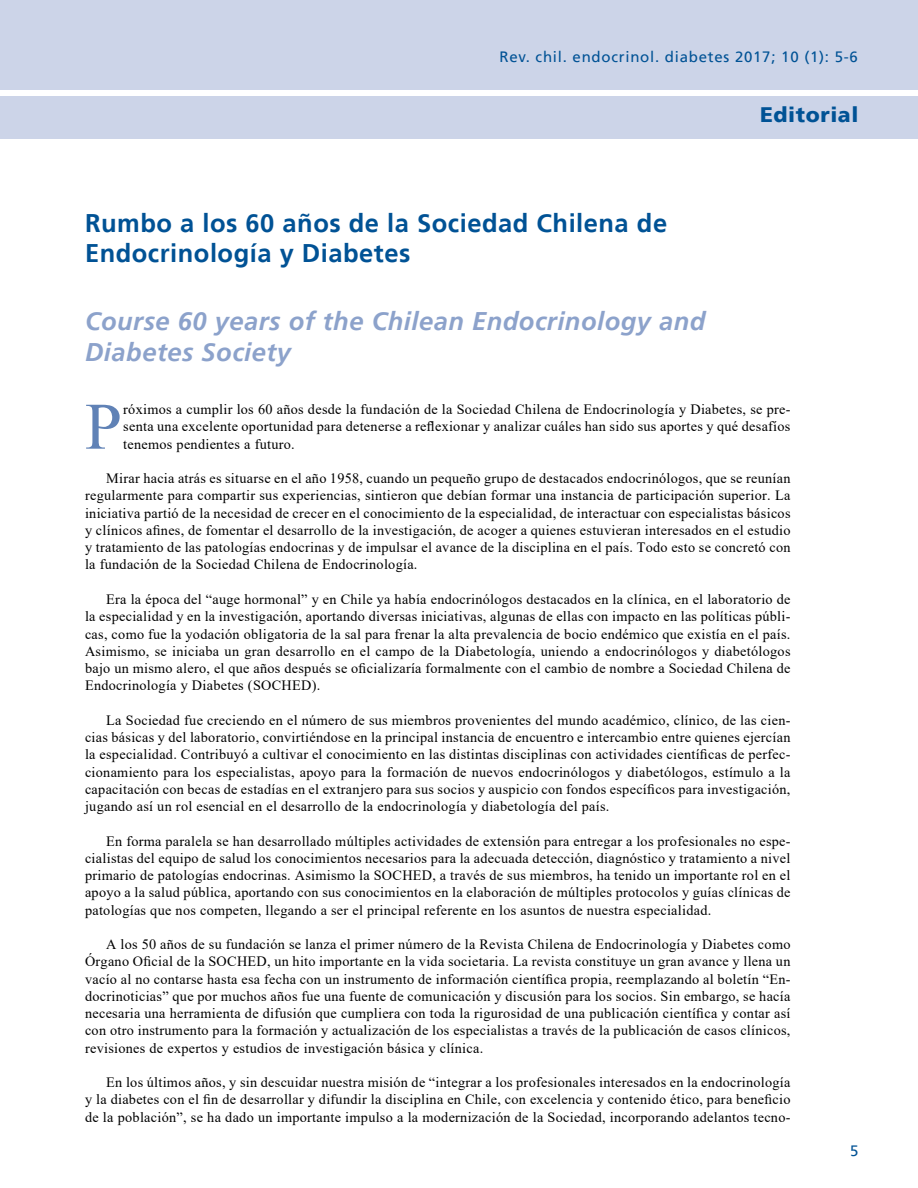
<style>
.page{position:relative;width:918px;height:1188px;background:#fff}
.page>*{position:absolute;margin:0;border:0;box-sizing:border-box;transform-origin:0 0}
.t1{font:66.3px "Times New Roman";color:#6082b6}
.t2{font:700 25.5px/30.6px "Frutiger LT";letter-spacing:.02em;color:#005295}
.t3{font:italic 700 25.5px/30.6px "Frutiger LT";letter-spacing:.02em;color:#8ca2cb}
.t4{font:900 21px "Frutiger LT";letter-spacing:.03em;color:#005295}
.t5{font:15px "Frutiger LT";letter-spacing:.05em;color:#005295}
.t6{font:14.25px/17.2px "Times New Roman";letter-spacing:.02em;color:#000;text-align:justify}
</style>
<div class="page">
<div style="left:0;top:96px;width:918px;height:42px;background:#ccd4e8"></div>
<div style="left:0;top:0;width:918px;height:90px;background:#ccd4e8"></div>
<p class="t5" style="left:500px;top:48px;width:360px">Rev. chil. endocrinol. diabetes 2017; 10 (1): 5-6</p>
<h2 class="t2" style="left:85px;top:208px;width:584px">Rumbo a los 60 años de la Sociedad Chilena de<br>Endocrinología y Diabetes</h2>
<h3 class="t4" style="left:760px;top:102px;width:100px">Editorial</h3>
<h2 class="t3" style="left:85px;top:306px;width:622px">Course 60 years of the Chilean Endocrinology and<br>Diabetes Society</h2>
<h1 class="t1" style="left:85px;top:380px;width:38px">P</h1>
<p class="t6" style="left:123px;top:400px;width:669px">róximos a cumplir los 60 años desde la fundación de la Sociedad Chilena de Endocrinología y Diabetes, se pre&shy;senta una excelente oportunidad para detenerse a reflexionar y analizar cuáles han sido sus aportes y qué desafíos tenemos pendientes a futuro.</p>
<p class="t6" style="left:85px;top:469px;width:707px;text-indent:21px">Mirar hacia atrás es situarse en el año 1958, cuando un pequeño grupo de destacados endocrinólogos, que se reunían regularmente para compartir sus experiencias, sintieron que debían formar una instancia de participación superior. La iniciativa partió de la necesidad de crecer en el conocimiento de la especialidad, de interactuar con especialistas básicos y clínicos afines, de fomentar el desarrollo de la investigación, de acoger a quienes estuvieran interesados en el estudio y tratamiento de las patologías endocrinas y de impulsar el avance de la disciplina en el país. Todo esto se concretó con la fundación de la Sociedad Chilena de Endocrinología.</p>
<p class="t6" style="left:85px;top:590px;width:707px;text-indent:21px">Era la época del “auge hormonal” y en Chile ya había endocrinólogos destacados en la clínica, en el laboratorio de la especialidad y en la investigación, aportando diversas iniciativas, algunas de ellas con impacto en las políticas públi&shy;cas, como fue la yodación obligatoria de la sal para frenar la alta prevalencia de bocio endémico que existía en el país.<br>Asimismo, se iniciaba un gran desarrollo en el campo de la Diabetología, uniendo a endocrinólogos y diabetólogos bajo un mismo alero, el que años después se oficializaría formalmente con el cambio de nombre a Sociedad Chilena de Endocrinología y Diabetes (SOCHED).</p>
<p class="t6" style="left:85px;top:711px;width:707px;text-indent:21px">La Sociedad fue creciendo en el número de sus miembros provenientes del mundo académico, clínico, de las cien&shy;cias básicas y del laboratorio, convirtiéndose en la principal instancia de encuentro e intercambio entre quienes ejercían la especialidad. Contribuyó a cultivar el conocimiento en las distintas disciplinas con actividades científicas de perfec&shy;cionamiento para los especialistas, apoyo para la formación de nuevos endocrinólogos y diabetólogos, estímulo a la capacitación con becas de estadías en el extranjero para sus socios y auspicio con fondos específicos para investigación, jugando así un rol esencial en el desarrollo de la endocrinología y diabetología del país.</p>
<p class="t6" style="left:85px;top:832px;width:707px;text-indent:21px">En forma paralela se han desarrollado múltiples actividades de extensión para entregar a los profesionales no espe&shy;cialistas del equipo de salud los conocimientos necesarios para la adecuada detección, diagnóstico y tratamiento a nivel primario de patologías endocrinas. Asimismo la SOCHED, a través de sus miembros, ha tenido un importante rol en el apoyo a la salud pública, aportando con sus conocimientos en la elaboración de múltiples protocolos y guías clínicas de patologías que nos competen, llegando a ser el principal referente en los asuntos de nuestra especialidad.</p>
<p class="t6" style="left:85px;top:935px;width:707px;text-indent:21px">A los 50 años de su fundación se lanza el primer número de la Revista Chilena de Endocrinología y Diabetes como Órgano Oficial de la SOCHED, un hito importante en la vida societaria. La revista constituye un gran avance y llena un vacío al no contarse hasta esa fecha con un instrumento de información científica propia, reemplazando al boletín “En&shy;docrinoticias” que por muchos años fue una fuente de comunicación y discusión para los socios. Sin embargo, se hacía necesaria una herramienta de difusión que cumpliera con toda la rigurosidad de una publicación científica y contar así con otro instrumento para la formación y actualización de los especialistas a través de la publicación de casos clínicos, revisiones de expertos y estudios de investigación básica y clínica.</p>
<p class="t6" style="left:85px;top:1073px;width:707px;text-indent:21px">En los últimos años, y sin descuidar nuestra misión de “integrar a los profesionales interesados en la endocrinología y la diabetes con el fin de desarrollar y difundir la disciplina en Chile, con excelencia y contenido ético, para beneficio de la población”, se ha dado un importante impulso a la modernización de la Sociedad, incorporando adelantos tecno-</p>
<p class="t5" style="left:850px;top:1142px;width:10px">5</p>
</div>
